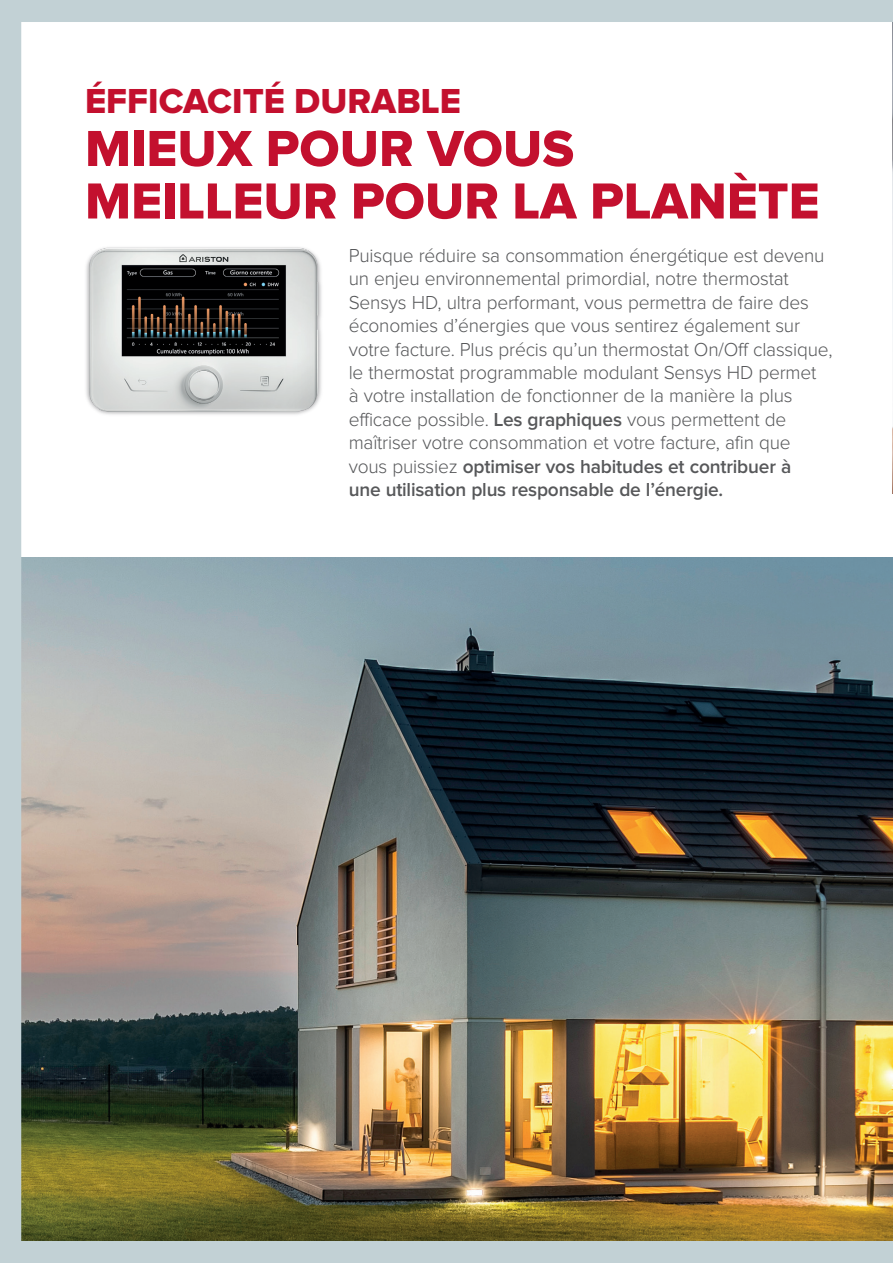
<style>
.page{position:relative;width:893px;height:1263px;background:#fff}
.page>*{position:absolute;margin:0;border:0;box-sizing:border-box;transform-origin:0 0}
._09-Note{font:52.5px "Proxima Nova Extrabld";color:#c3102e}
._09-Note-2{font:36px "Proxima Nova Extrabld";color:#c3102e}
.Normale{font:300 19.5px/23.4px "Proxima Nova";letter-spacing:-.01em;color:#57585a}
.s1{font-weight:600}
</style>
<div class="page">
<img style="left:0;top:0;width:893px;height:1263px">
<p class="_09-Note-2" style="left:85px;top:85px;width:377px">ÉFFICACITÉ DURABLE</p>
<p class="_09-Note" style="left:85px;top:125px;width:491px">MIEUX POUR VOUS</p>
<p class="_09-Note" style="left:85px;top:177px;width:736px">MEILLEUR POUR LA PLANÈTE</p>
<p class="Normale" style="left:349px;top:245px;width:485px">Puisque réduire sa consommation énergétique est devenu un enjeu environnemental primordial, notre thermostat Sensys HD, ultra performant, vous permettra de faire des économies d’énergies que vous sentirez également sur votre facture. Plus précis qu’un thermostat On/Off classique, le thermostat programmable modulant Sensys HD permet<br>à votre installation de fonctionner de la manière la plus efficace possible. <span class="s1">Les graphiques</span> vous permettent de maîtriser votre consommation et votre facture, afin que vous puissiez <span class="s1">optimiser vos habitudes et contribuer à<br>une utilisation plus responsable de l’énergie.</span></p>
</div>
